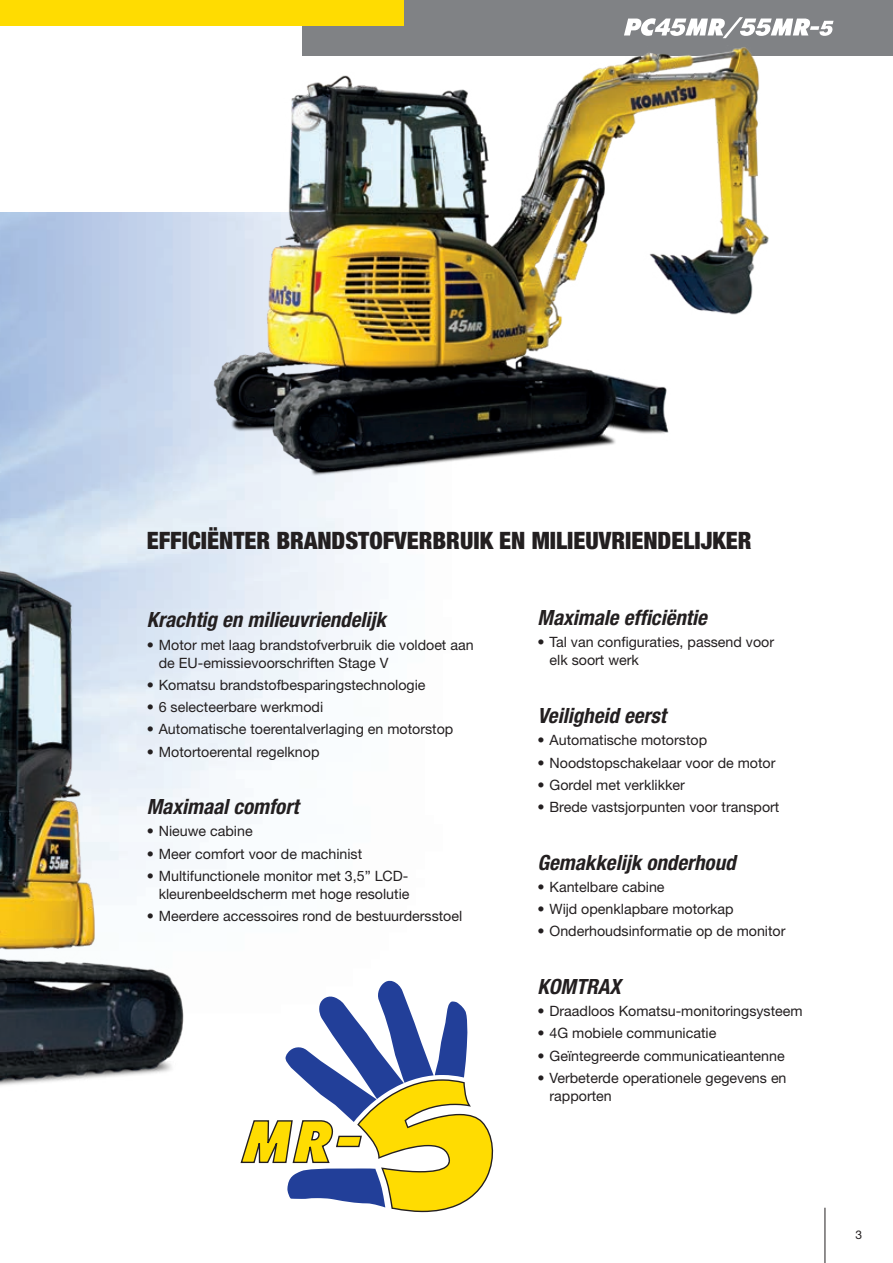
<style>
.page{position:relative;width:893px;height:1263px;background:#fff}
.page>*{position:absolute;margin:0;border:0;box-sizing:border-box;transform-origin:0 0}
.t1{font:italic 55.05px "Komatsu VI";color:#ffdc01;scale:.92 1}
.t2{font:900 condensed 24px "Helvetica Neue LT Pro";color:#231f20}
.t3{font:italic 700 condensed 21px "Helvetica Neue LT Pro";color:#231f20}
.t4{font:14.25px/18px "Helvetica Neue LT Pro";color:#231f20}
.t5{font:12px "Helvetica Neue LT Pro";color:#231f20}
</style>
<div class="page">
<div style="left:303px;top:0;width:590px;height:55px;background:#808285"></div>
<div style="left:0;top:0;width:404px;height:26px;background:#ffdc01"></div>
<img style="left:0;top:245px;width:209px;height:842px">
<img style="left:193px;top:26px;width:600px;height:469px">
<svg style="left:285px;top:981px;width:208px;height:231px"></svg>
<hr style="left:825px;top:1208px;width:1px;height:55px;background:#231f20">
<svg style="left:624px;top:17px;width:209px;height:21px"></svg>
<h2 class="t2" style="left:147px;top:526px;width:606px">EFFICIËNTER BRANDSTOFVERBRUIK EN MILIEUVRIENDELIJKER</h2>
<h3 class="t3" style="left:147px;top:607px;width:241px">Krachtig en milieuvriendelijk</h3>
<p class="t4" style="left:159px;top:635px;width:316px;text-indent:-12px">• Motor met laag brandstofverbruik die voldoet aan de EU-emissievoorschriften Stage V</p>
<p class="t4" style="left:147px;top:675px;width:280px">• Komatsu brandstofbesparingstechnologie</p>
<p class="t4" style="left:147px;top:698px;width:178px">• 6 selecteerbare werkmodi</p>
<p class="t4" style="left:147px;top:720px;width:308px">• Automatische toerentalverlaging en motorstop</p>
<p class="t4" style="left:147px;top:742px;width:174px">• Motortoerental regelknop</p>
<h3 class="t3" style="left:147px;top:794px;width:153px">Maximaal comfort</h3>
<p class="t4" style="left:147px;top:822px;width:107px">• Nieuwe cabine</p>
<p class="t4" style="left:147px;top:844px;width:217px">• Meer comfort voor de machinist</p>
<p class="t4" style="left:147px;top:866px;width:264px;text-align:right">• Multifunctionele monitor met 3,5” LCD&shy;kleurenbeeldscherm met hoge resolutie</p>
<p class="t4" style="left:147px;top:907px;width:317px">• Meerdere accessoires rond de bestuurdersstoel</p>
<h1 class="t1" style="left:241px;top:1113px;width:132px">MR-</h1>
<h3 class="t3" style="left:537px;top:605px;width:171px">Maximale efficiëntie</h3>
<p class="t4" style="left:549px;top:633px;width:226px;text-indent:-12px">• Tal van configuraties, passend voor elk soort werk</p>
<h3 class="t3" style="left:537px;top:703px;width:130px">Veiligheid eerst</h3>
<p class="t4" style="left:537px;top:731px;width:171px">• Automatische motorstop</p>
<p class="t4" style="left:537px;top:753px;width:239px">• Noodstopschakelaar voor de motor</p>
<p class="t4" style="left:537px;top:775px;width:149px">• Gordel met verklikker</p>
<p class="t4" style="left:537px;top:798px;width:243px">• Brede vastsjorpunten voor transport</p>
<h3 class="t3" style="left:537px;top:849px;width:200px">Gemakkelijk onderhoud</h3>
<p class="t4" style="left:537px;top:877px;width:129px">• Kantelbare cabine</p>
<p class="t4" style="left:537px;top:900px;width:198px">• Wijd openklapbare motorkap</p>
<p class="t4" style="left:537px;top:922px;width:249px">• Onderhoudsinformatie op de monitor</p>
<h3 class="t3" style="left:537px;top:974px;width:85px">KOMTRAX</h3>
<p class="t4" style="left:537px;top:1002px;width:267px">• Draadloos Komatsu-monitoringsysteem</p>
<p class="t4" style="left:537px;top:1024px;width:180px">• 4G mobiele communicatie</p>
<p class="t4" style="left:537px;top:1046px;width:249px">• Geïntegreerde communicatieantenne</p>
<p class="t4" style="left:549px;top:1068px;width:239px;text-indent:-12px">• Verbeterde operationele gegevens en rapporten</p>
<p class="t5" style="left:856px;top:1227px;width:8px">3</p>
</div>
